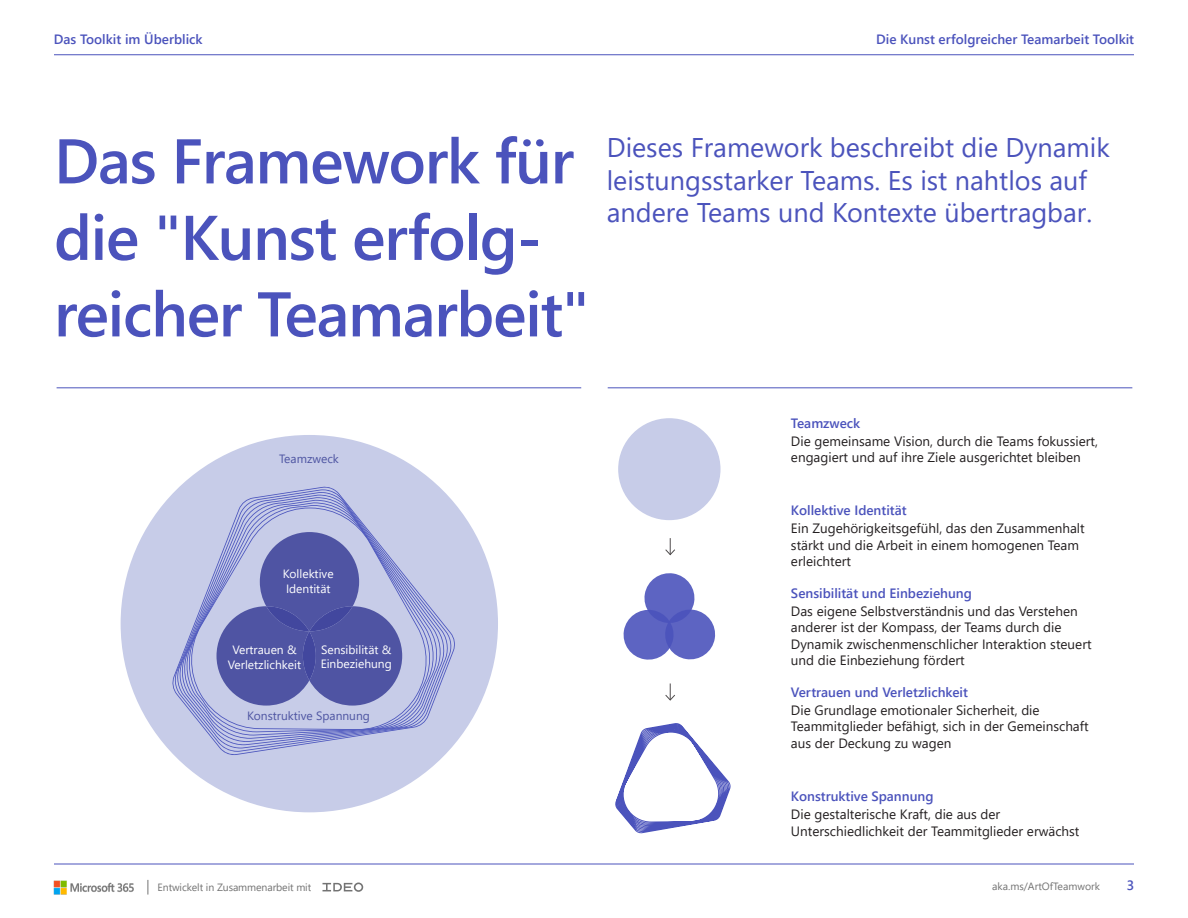
<style>
.page{position:relative;width:1188px;height:918px;background:#fff}
.page>*{position:absolute;margin:0;border:0;box-sizing:border-box;transform-origin:0 0}
.t1{font:600 63px/76.5px "Segoe UI";letter-spacing:-.02em;color:#4b53bc}
.t2{font:27px/32.4px "Segoe UI";color:#4b53bc}
.t3{font:13.5px/16.2px "Segoe UI";color:#231f20}
.t4{font:600 13.5px "Segoe UI";color:#4b53bc}
.t5{font:12px/14.4px "Segoe UI";color:#fff}
.t6{font:12px "Segoe UI";color:#4e55a2}
.t7{font:10.5px "Segoe UI";letter-spacing:-.01em;color:#737373}
</style>
<div class="page">
<hr style="left:54px;top:54px;width:1080px;height:1px;background:#4b53bc">
<hr style="left:54px;top:864px;width:1080px;height:1px;background:#4b53bc">
<img style="left:54px;top:880px;width:80px;height:15px">
<svg style="left:322px;top:883px;width:41px;height:9px"></svg>
<svg style="left:148px;top:880px;width:1px;height:15px"></svg>
<div style="left:121px;top:435px;width:377px;height:377px;background:#c7cce8;border-radius:50%"></div>
<svg style="left:176px;top:491px;width:273px;height:257px"></svg>
<svg style="left:178px;top:494px;width:268px;height:251px"></svg>
<svg style="left:180px;top:497px;width:263px;height:245px"></svg>
<svg style="left:182px;top:500px;width:257px;height:239px"></svg>
<svg style="left:184px;top:502px;width:252px;height:234px"></svg>
<svg style="left:186px;top:505px;width:247px;height:227px"></svg>
<svg style="left:188px;top:508px;width:242px;height:222px"></svg>
<svg style="left:217px;top:532px;width:185px;height:174px"></svg>
<svg style="left:665px;top:538px;width:10px;height:17px"></svg>
<svg style="left:665px;top:684px;width:10px;height:17px"></svg>
<div style="left:618px;top:418px;width:103px;height:102px;background:#c7cce8;border-radius:50%"></div>
<svg style="left:623px;top:573px;width:93px;height:87px"></svg>
<svg style="left:615px;top:723px;width:116px;height:110px"></svg>
<hr style="left:608px;top:387px;width:524px;height:1px;background:#4b53bc">
<hr style="left:57px;top:387px;width:524px;height:1px;background:#4b53bc">
<p class="t4" style="left:54px;top:27px;width:150px">Das Toolkit im Überblick</p>
<p class="t4" style="left:876px;top:27px;width:260px">Die Kunst erfolgreicher Teamarbeit Toolkit</p>
<p class="t1" style="left:54px;top:118px;width:537px">Das Framework für die "Kunst erfolg&shy;reicher Teamarbeit"</p>
<p class="t2" style="left:607px;top:129px;width:505px">Dieses Framework beschreibt die Dynamik leistungsstarker Teams. Es ist nahtlos auf andere Teams und Kontexte übertragbar.</p>
<p class="t6" style="left:279px;top:447px;width:61px">Teamzweck</p>
<p class="t5" style="left:283px;top:566px;width:52px">Kollektive<br>Identität</p>
<p class="t5" style="left:228px;top:642px;width:75px;text-align:center">Vertrauen &amp;<br>Verletzlichkeit</p>
<p class="t5" style="left:321px;top:641px;width:73px">Sensibilität &amp;<br>Einbeziehung</p>
<p class="t6" style="left:247px;top:705px;width:124px">Konstruktive Spannung</p>
<p class="t4" style="left:791px;top:410px;width:71px">Teamzweck</p>
<p class="t3" style="left:791px;top:431px;width:308px">Die gemeinsame Vision, durch die Teams fokussiert, engagiert und auf ihre Ziele ausgerichtet bleiben</p>
<p class="t4" style="left:791px;top:498px;width:117px">Kollektive Identität</p>
<p class="t3" style="left:791px;top:519px;width:295px">Ein Zugehörigkeitsgefühl, das den Zusammenhalt stärkt und die Arbeit in einem homogenen Team erleichtert</p>
<p class="t4" style="left:791px;top:581px;width:182px">Sensibilität und Einbeziehung</p>
<p class="t3" style="left:791px;top:602px;width:302px">Das eigene Selbstverständnis und das Verstehen anderer ist der Kompass, der Teams durch die Dynamik zwischenmenschlicher Interaktion steuert und die Einbeziehung fördert</p>
<p class="t4" style="left:791px;top:680px;width:178px">Vertrauen und Verletzlichkeit</p>
<p class="t3" style="left:791px;top:701px;width:299px">Die Grundlage emotionaler Sicherheit, die<br>Teammitglieder befähigt, sich in der Gemeinschaft aus der Deckung zu wagen</p>
<p class="t4" style="left:791px;top:784px;width:144px">Konstruktive Spannung</p>
<p class="t3" style="left:791px;top:805px;width:290px">Die gestalterische Kraft, die aus der<br>Unterschiedlichkeit der Teammitglieder erwächst</p>
<p class="t7" style="left:158px;top:877px;width:155px">Entwickelt in Zusammenarbeit mit</p>
<p class="t7" style="left:992px;top:877px;width:109px">aka.ms/ArtOfTeamwork</p>
<p class="t4" style="left:1127px;top:873px;width:9px">3</p>
</div>
